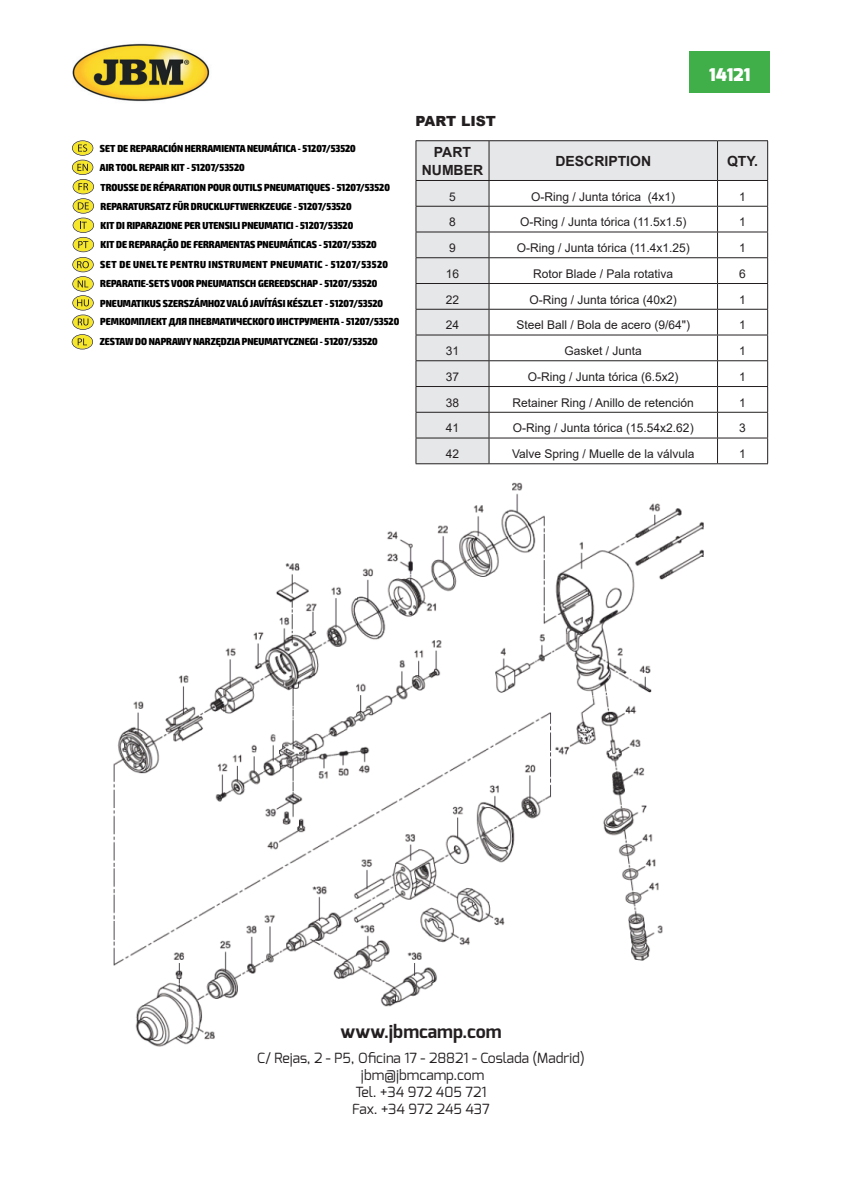
<style>
.page{position:relative;width:842px;height:1191px;background:#fff}
.page>*{position:absolute;margin:0;border:0;box-sizing:border-box;transform-origin:0 0}
.t1{font:700 18px "Exo";color:#231f20}
.ÍNDEX{font:900 17.4px "Exo";color:#fff}
.t2{font:14px/16.8px "Exo";color:#231f20;text-align:center}
.Paràgraf{font:700 14px/18.2px "Arial";color:#231f20;text-align:center}
.Estilo_de_párrafo_1{font:900 14px "Arial";color:#231f20}
.Paràgraf-2{font:12px "Arial";color:#231f20}
.ÍNDEX-2{font:900 condensed 10.2px "Exo 2";color:#000}
.ÍNDEX-3{font:900 condensed 10.2px "Exo 2";letter-spacing:.04em;color:#000}
</style>
<div class="page">
<svg style="left:72px;top:140px;width:22px;height:209px"></svg>
<div style="left:689px;top:51px;width:81px;height:42px;background:#40ae49"></div>
<svg style="left:417px;top:141px;width:350px;height:322px"></svg>
<hr style="left:416px;top:140px;width:73px;height:1px;background:#231f20">
<hr style="left:416px;top:141px;width:1px;height:39px;background:#231f20">
<hr style="left:489px;top:140px;width:228px;height:1px;background:#231f20">
<hr style="left:489px;top:141px;width:1px;height:39px;background:#231f20">
<hr style="left:717px;top:140px;width:51px;height:1px;background:#231f20">
<hr style="left:717px;top:141px;width:1px;height:39px;background:#231f20">
<hr style="left:767px;top:141px;width:1px;height:39px;background:#231f20">
<hr style="left:416px;top:180px;width:73px;height:1px;background:#231f20">
<hr style="left:489px;top:180px;width:228px;height:1px;background:#231f20">
<hr style="left:717px;top:180px;width:51px;height:1px;background:#231f20">
<hr style="left:416px;top:206px;width:73px;height:1px;background:#231f20">
<hr style="left:489px;top:206px;width:228px;height:1px;background:#231f20">
<hr style="left:717px;top:206px;width:51px;height:1px;background:#231f20">
<hr style="left:416px;top:232px;width:73px;height:1px;background:#231f20">
<hr style="left:489px;top:232px;width:228px;height:1px;background:#231f20">
<hr style="left:717px;top:232px;width:51px;height:1px;background:#231f20">
<hr style="left:416px;top:257px;width:73px;height:1px;background:#231f20">
<hr style="left:489px;top:257px;width:228px;height:1px;background:#231f20">
<hr style="left:717px;top:257px;width:51px;height:1px;background:#231f20">
<hr style="left:416px;top:283px;width:73px;height:1px;background:#231f20">
<hr style="left:489px;top:283px;width:228px;height:1px;background:#231f20">
<hr style="left:717px;top:283px;width:51px;height:1px;background:#231f20">
<hr style="left:416px;top:309px;width:73px;height:1px;background:#231f20">
<hr style="left:489px;top:309px;width:228px;height:1px;background:#231f20">
<hr style="left:717px;top:309px;width:51px;height:1px;background:#231f20">
<hr style="left:416px;top:335px;width:73px;height:1px;background:#231f20">
<hr style="left:489px;top:335px;width:228px;height:1px;background:#231f20">
<hr style="left:717px;top:335px;width:51px;height:1px;background:#231f20">
<hr style="left:416px;top:360px;width:73px;height:1px;background:#231f20">
<hr style="left:489px;top:360px;width:228px;height:1px;background:#231f20">
<hr style="left:717px;top:360px;width:51px;height:1px;background:#231f20">
<hr style="left:416px;top:386px;width:73px;height:1px;background:#231f20">
<hr style="left:489px;top:386px;width:228px;height:1px;background:#231f20">
<hr style="left:717px;top:386px;width:51px;height:1px;background:#231f20">
<hr style="left:416px;top:412px;width:73px;height:1px;background:#231f20">
<hr style="left:489px;top:412px;width:228px;height:1px;background:#231f20">
<hr style="left:717px;top:412px;width:51px;height:1px;background:#231f20">
<hr style="left:416px;top:438px;width:73px;height:1px;background:#231f20">
<svg style="left:416px;top:181px;width:1px;height:282px"></svg>
<hr style="left:489px;top:438px;width:228px;height:1px;background:#231f20">
<svg style="left:489px;top:181px;width:1px;height:282px"></svg>
<hr style="left:717px;top:438px;width:51px;height:1px;background:#231f20">
<svg style="left:717px;top:181px;width:1px;height:282px"></svg>
<svg style="left:767px;top:181px;width:1px;height:282px"></svg>
<hr style="left:416px;top:463px;width:73px;height:1px;background:#231f20">
<hr style="left:489px;top:463px;width:228px;height:1px;background:#231f20">
<hr style="left:717px;top:463px;width:51px;height:1px;background:#231f20">
<img style="left:113px;top:482px;width:591px;height:565px">
<img style="left:72px;top:43px;width:138px;height:59px">
<p class="ÍNDEX-2" style="left:100px;top:142px;width:257px">SET DE REPARACIÓN HERRAMIENTA NEUMÁTICA - 51207/53520</p>
<p class="ÍNDEX-2" style="left:100px;top:161px;width:146px">AIR TOOL REPAIR KIT - 51207/53520</p>
<p class="ÍNDEX-2" style="left:101px;top:200px;width:252px">REPARATURSATZ FÜR DRUCKLUFTWERKZEUGE - 51207/53520</p>
<p class="ÍNDEX-2" style="left:101px;top:181px;width:291px">TROUSSE DE RÉPARATION POUR OUTILS PNEUMATIQUES - 51207/53520</p>
<p class="ÍNDEX-2" style="left:101px;top:219px;width:254px">KIT DI RIPARAZIONE PER UTENSILI PNEUMATICI - 51207/53520</p>
<p class="ÍNDEX-2" style="left:101px;top:238px;width:278px">KIT DE REPARAÇÃO DE FERRAMENTAS PNEUMÁTICAS - 51207/53520</p>
<p class="ÍNDEX-3" style="left:100px;top:258px;width:289px">SET DE UNELTE PENTRU INSTRUMENT PNEUMATIC - 51207/53520</p>
<p class="ÍNDEX-2" style="left:100px;top:277px;width:279px">REPARATIE-SETS VOOR PNEUMATISCH GEREEDSCHAP - 51207/53520</p>
<p class="ÍNDEX-2" style="left:100px;top:297px;width:284px">PNEUMATIKUS SZERSZÁMHOZ VALÓ JAVÍTÁSI KÉSZLET - 51207/53520</p>
<p class="ÍNDEX-2" style="left:100px;top:316px;width:300px">РЕМКОМПЛЕКТ ДЛЯ ПНЕВМАТИЧЕСКОГО ИНСТРУМЕНТА - 51207/53520</p>
<p class="ÍNDEX-2" style="left:100px;top:335px;width:280px">ZESTAW DO NAPRAWY NARZĘDZIA PNEUMATYCZNEGI - 51207/53520</p>
<p class="ÍNDEX" style="left:709px;top:63px;width:43px">14121</p>
<p class="Estilo_de_párrafo_1" style="left:416px;top:111px;width:82px">PART LIST</p>
<p class="Paràgraf" style="left:422px;top:143px;width:63px">PART<br>NUMBER</p>
<p class="Paràgraf" style="left:555px;top:152px;width:97px">DESCRIPTION</p>
<p class="Paràgraf" style="left:727px;top:152px;width:33px">QTY.</p>
<p class="Paràgraf-2" style="left:449px;top:188px;width:8px">5</p>
<p class="Paràgraf-2" style="left:531px;top:188px;width:146px">O-Ring / Junta tórica (4x1)</p>
<p class="Paràgraf-2" style="left:739px;top:188px;width:8px">1</p>
<p class="Paràgraf-2" style="left:449px;top:214px;width:8px">8</p>
<p class="Paràgraf-2" style="left:520px;top:214px;width:168px">O-Ring / Junta tórica (11.5x1.5)</p>
<p class="Paràgraf-2" style="left:739px;top:214px;width:8px">1</p>
<p class="Paràgraf-2" style="left:449px;top:240px;width:8px">9</p>
<p class="Paràgraf-2" style="left:517px;top:240px;width:175px">O-Ring / Junta tórica (11.4x1.25)</p>
<p class="Paràgraf-2" style="left:739px;top:240px;width:8px">1</p>
<p class="Paràgraf-2" style="left:446px;top:265px;width:15px">16</p>
<p class="Paràgraf-2" style="left:533px;top:265px;width:142px">Rotor Blade / Pala rotativa</p>
<p class="Paràgraf-2" style="left:739px;top:265px;width:8px">6</p>
<p class="Paràgraf-2" style="left:446px;top:291px;width:15px">22</p>
<p class="Paràgraf-2" style="left:530px;top:291px;width:149px">O-Ring / Junta tórica (40x2)</p>
<p class="Paràgraf-2" style="left:739px;top:291px;width:8px">1</p>
<p class="Paràgraf-2" style="left:446px;top:317px;width:15px">24</p>
<p class="Paràgraf-2" style="left:516px;top:317px;width:175px">Steel Ball / Bola de acero (9/64")</p>
<p class="Paràgraf-2" style="left:739px;top:317px;width:8px">1</p>
<p class="Paràgraf-2" style="left:446px;top:342px;width:15px">31</p>
<p class="Paràgraf-2" style="left:565px;top:342px;width:79px">Gasket / Junta</p>
<p class="Paràgraf-2" style="left:739px;top:342px;width:8px">1</p>
<p class="Paràgraf-2" style="left:446px;top:368px;width:15px">37</p>
<p class="Paràgraf-2" style="left:528px;top:368px;width:152px">O-Ring / Junta tórica (6.5x2)</p>
<p class="Paràgraf-2" style="left:739px;top:368px;width:8px">1</p>
<p class="Paràgraf-2" style="left:446px;top:394px;width:15px">38</p>
<p class="Paràgraf-2" style="left:512px;top:394px;width:183px">Retainer Ring / Anillo de retención</p>
<p class="Paràgraf-2" style="left:739px;top:394px;width:8px">1</p>
<p class="Paràgraf-2" style="left:446px;top:420px;width:15px">41</p>
<p class="Paràgraf-2" style="left:513px;top:420px;width:182px">O-Ring / Junta tórica (15.54x2.62)</p>
<p class="Paràgraf-2" style="left:739px;top:420px;width:8px">3</p>
<p class="Paràgraf-2" style="left:446px;top:445px;width:15px">42</p>
<p class="Paràgraf-2" style="left:512px;top:445px;width:184px">Valve Spring / Muelle de la válvula</p>
<p class="Paràgraf-2" style="left:739px;top:445px;width:8px">1</p>
<p class="t1" style="left:340px;top:1019px;width:163px">www.jbmcamp.com</p>
<p class="t2" style="left:257px;top:1049px;width:329px">C/ Rejas, 2 - P5, Oficina 17 - 28821 - Coslada (Madrid)</p>
<p class="t2" style="left:352px;top:1066px;width:139px">jbm@jbmcamp.com<br>Tel. +34 972 405 721<br>Fax. +34 972 245 437</p>
</div>
